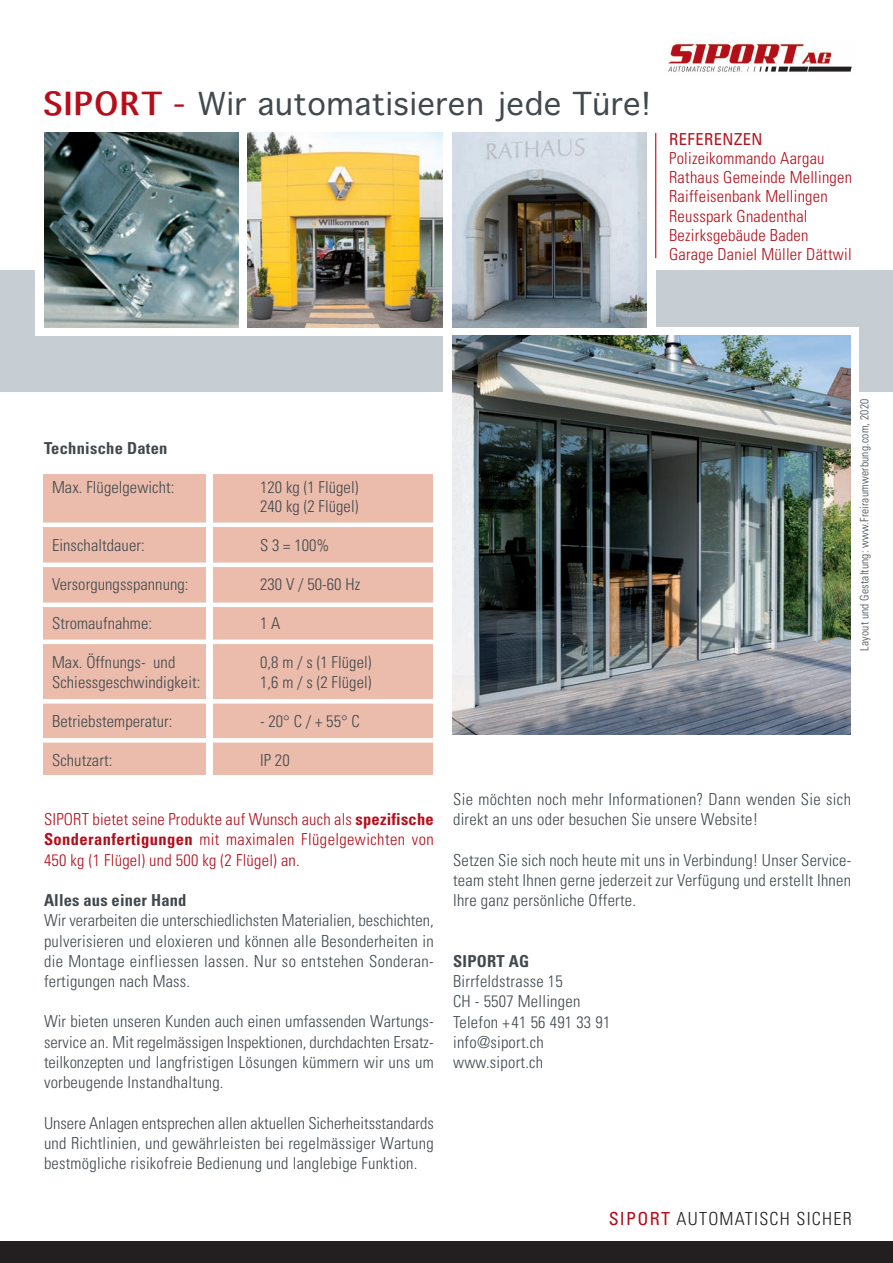
<style>
.page{position:relative;width:893px;height:1263px;background:#fff}
.page>*{position:absolute;margin:0;border:0;box-sizing:border-box;transform-origin:0 0}
.t1{font:30.6px "Thonburi";letter-spacing:.015em;color:#41494e}
.t2{font:300 condensed 18px "Univers";letter-spacing:.07em;color:#231f20}
.t3{font:300 condensed 16.5px/20.2px "Univers";letter-spacing:.015em;color:#41494e;text-align:justify}
.t4{font:300 condensed 16.5px/19.2px "Univers";letter-spacing:.015em;color:#b50e1a;text-align:justify}
.t5{font:700 condensed 16.5px "Univers";letter-spacing:.015em;color:#41494e}
.t6{font:condensed 16.5px "Univers";letter-spacing:.03em;color:#b50e1a}
.t7{font:300 condensed 11.55px "Univers";letter-spacing:.015em;color:#41494e}
.s1{font-weight:700;color:#b50e1a}
.s2{color:#b50e1a}
.s3{font-weight:700}
.s4{font-weight:400;color:#b50e1a}
</style>
<div class="page">
<div style="left:213px;top:474px;width:220px;height:300px;background:#ebbcab"></div>
<div style="left:43px;top:474px;width:163px;height:300px;background:#ebbcab"></div>
<hr style="left:35px;top:523px;width:405px;height:4px;background:#fff">
<hr style="left:36px;top:563px;width:405px;height:4px;background:#fff">
<hr style="left:35px;top:603px;width:405px;height:4px;background:#fff">
<hr style="left:36px;top:640px;width:405px;height:4px;background:#fff">
<hr style="left:41px;top:699px;width:405px;height:4px;background:#fff">
<hr style="left:35px;top:738px;width:405px;height:4px;background:#fff">
<div style="left:0;top:270px;width:893px;height:122px;background:#c6ced4"></div>
<div style="left:443px;top:327px;width:416px;height:211px;background:#fff"></div>
<div style="left:35px;top:121px;width:620px;height:214px;background:#fff"></div>
<img style="left:248px;top:133px;width:194px;height:194px">
<img style="left:44px;top:133px;width:194px;height:194px">
<div style="left:0;top:1242px;width:893px;height:21px;background:#231f20"></div>
<img style="left:452px;top:133px;width:194px;height:194px">
<hr style="left:655px;top:133px;width:1px;height:125px;background:#b50e1a">
<img style="left:452px;top:336px;width:398px;height:398px">
<img style="left:668px;top:42px;width:184px;height:30px">
<h1 class="t1" style="left:44px;top:87px;width:609px"><span class="s1">SIPORT</span> <span class="s2">-</span> Wir automatisieren jede Türe!</h1>
<p class="t6" style="left:669px;top:133px;width:95px">REFERENZEN</p>
<p class="t4" style="left:669px;top:150px;width:185px;text-align:left">Polizeikommando Aargau<br>Rathaus Gemeinde Mellingen<br>Raiffeisenbank Mellingen<br>Reusspark Gnadenthal<br>Bezirksgebäude Baden<br>Garage Daniel Müller Dättwil</p>
<p class="t5" style="left:44px;top:442px;width:125px">Technische Daten</p>
<p class="t3" style="left:52px;top:478px;width:124px">Max. Flügelgewicht:</p>
<p class="t3" style="left:260px;top:479px;width:100px;line-height:19.5px">120 kg (1 Flügel)<br>240 kg (2 Flügel)</p>
<p class="t3" style="left:52px;top:537px;width:94px">Einschaltdauer:</p>
<p class="t3" style="left:260px;top:537px;width:71px">S 3 = 100%</p>
<p class="t3" style="left:52px;top:576px;width:138px">Versorgungsspannung:</p>
<p class="t3" style="left:260px;top:576px;width:102px">230 V / 50-60 Hz</p>
<p class="t3" style="left:52px;top:615px;width:102px">Stromaufnahme:</p>
<p class="t3" style="left:260px;top:615px;width:22px">1 A</p>
<p class="t3" style="left:52px;top:654px;width:125px">Max. Öffnungs- und</p>
<p class="t3" style="left:260px;top:654px;width:113px">0,8 m / s (1 Flügel)</p>
<p class="t3" style="left:52px;top:673px;width:150px">Schiessgeschwindigkeit:</p>
<p class="t3" style="left:260px;top:673px;width:113px">1,6 m / s (2 Flügel)</p>
<p class="t3" style="left:52px;top:712px;width:122px">Betriebstemperatur:</p>
<p class="t3" style="left:260px;top:712px;width:101px">- 20° C / + 55° C</p>
<p class="t3" style="left:52px;top:751px;width:62px">Schutzart:</p>
<p class="t3" style="left:260px;top:751px;width:31px">IP 20</p>
<p class="t4" style="left:44px;top:811px;width:391px;line-height:20.2px">SIPORT bietet seine Produkte auf Wunsch auch als <span class="s3">spezifische Sonderanfertigungen</span> mit maximalen Flügelgewichten von 450 kg (1 Flügel) und 500 kg (2 Flügel) an.</p>
<p class="t5" style="left:44px;top:894px;width:144px">Alles aus einer Hand</p>
<p class="t3" style="left:44px;top:912px;width:391px">Wir verarbeiten die unterschiedlichsten Materialien, beschichten, pulverisieren und eloxieren und können alle Besonderheiten in die Montage einfliessen lassen. Nur so entstehen Sonderan&shy;fertigungen nach Mass.</p>
<p class="t3" style="left:44px;top:1013px;width:391px">Wir bieten unseren Kunden auch einen umfassenden Wartungs&shy;service an. Mit regelmässigen Inspektionen, durchdachten Ersatz&shy;teilkonzepten und langfristigen Lösungen kümmern wir uns um vorbeugende Instandhaltung.</p>
<p class="t3" style="left:44px;top:1114px;width:391px">Unsere Anlagen entsprechen allen aktuellen Sicherheitsstandards und Richtlinien, und gewährleisten bei regelmässiger Wartung bestmögliche risikofreie Bedienung und langlebige Funktion.</p>
<p class="t7" style="left:860px;top:650px;width:253px;rotate:-90deg">Layout und Gestaltung: www.Freiraumwerbung.com, 2020</p>
<p class="t3" style="left:453px;top:790px;width:399px">Sie möchten noch mehr Informationen? Dann wenden Sie sich direkt an uns oder besuchen Sie unsere Website!</p>
<p class="t3" style="left:453px;top:851px;width:400px">Setzen Sie sich noch heute mit uns in Verbindung! Unser Service&shy;team steht Ihnen gerne jederzeit zur Verfügung und erstellt Ihnen Ihre ganz persönliche Offerte.</p>
<p class="t5" style="left:453px;top:955px;width:78px">SIPORT AG</p>
<p class="t3" style="left:453px;top:973px;width:159px;text-align:left">Birrfeldstrasse 15<br>CH - 5507 Mellingen<br>Telefon +41 56 491 33 91 info@siport.ch www.siport.ch</p>
<p class="t2" style="left:609px;top:1212px;width:245px"><span class="s4">SIPORT</span> AUTOMATISCH SICHER</p>
</div>
